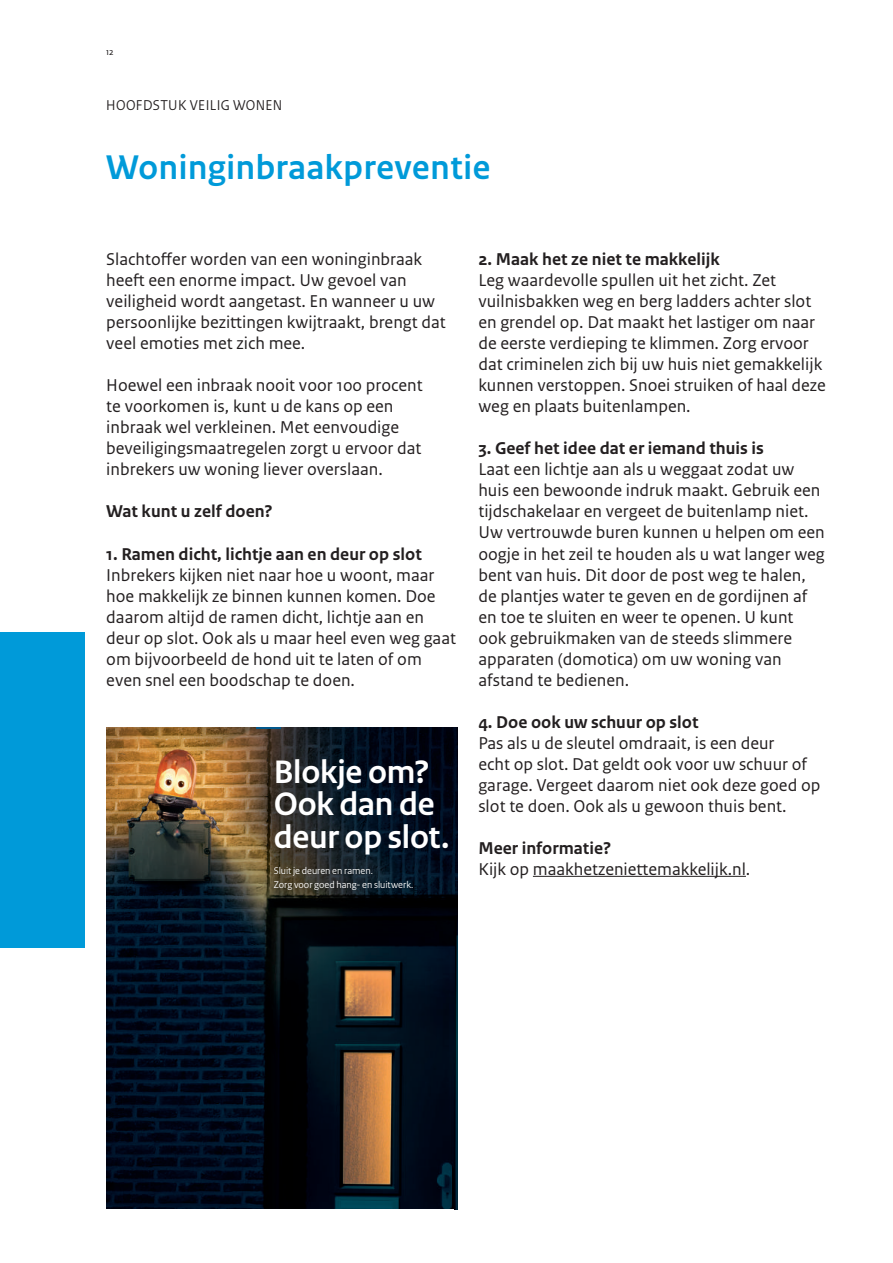
<style>
.page{position:relative;width:893px;height:1263px;background:#fff}
.page>*{position:absolute;margin:0;border:0;box-sizing:border-box;transform-origin:0 0}
.t1{font:700 36px "Rijksoverheid Sans Heading";letter-spacing:.02em;color:#009ad9}
.t2{font:700 34.2px/32.5px "Rijksoverheid Sans";letter-spacing:-.005em;color:#fff}
.t3{font:18px/21px "Rijksoverheid Sans Text";color:#231f20}
.t4{font:700 18px "Rijksoverheid Sans Text";color:#231f20}
.t5{font:15px "Rijksoverheid Sans Heading";letter-spacing:.025em;color:#231f20}
.t6{font:10.2px/14.4px "Rijksoverheid Sans";color:#fff}
.t7{font:9.75px "Profile";color:#231f20}
</style>
<div class="page">
<div style="left:0;top:632px;width:85px;height:316px;background:#009ad9"></div>
<hr style="left:533px;top:876px;width:213px;height:1px;background:#231f20">
<img style="left:106px;top:727px;width:351px;height:482px">
<svg style="left:256px;top:727px;width:25px;height:1px"></svg>
<p class="t7" style="left:106px;top:47px;width:9px">12</p>
<p class="t5" style="left:106px;top:96px;width:178px">HOOFDSTUK VEILIG WONEN</p>
<h1 class="t1" style="left:106px;top:147px;width:385px">Woninginbraakpreventie</h1>
<p class="t3" style="left:106px;top:249px;width:341px">Slachtoffer worden van een woninginbraak heeft een enorme impact. Uw gevoel van veiligheid wordt aangetast. En wanneer u uw persoonlijke bezittingen kwijtraakt, brengt dat veel emoties met zich mee.</p>
<p class="t3" style="left:106px;top:375px;width:318px">Hoewel een inbraak nooit voor 100 procent te voorkomen is, kunt u de kans op een inbraak wel verkleinen. Met eenvoudige beveiligingsmaatregelen zorgt u ervoor dat inbrekers uw woning liever overslaan.</p>
<p class="t4" style="left:106px;top:501px;width:168px">Wat kunt u zelf doen?</p>
<p class="t4" style="left:106px;top:543px;width:317px">1. Ramen dicht, lichtje aan en deur op slot</p>
<p class="t3" style="left:106px;top:564px;width:351px">Inbrekers kijken niet naar hoe u woont, maar hoe makkelijk ze binnen kunnen komen. Doe daarom altijd de ramen dicht, lichtje aan en deur op slot. Ook als u maar heel even weg gaat om bijvoorbeeld de hond uit te laten of om even snel een boodschap te doen.</p>
<h2 class="t2" style="left:274px;top:756px;width:177px">Blokje om?<br>Ook dan de deur op slot.</h2>
<p class="t6" style="left:274px;top:863px;width:141px">Sluit je deuren en ramen.<br>Zorg voor goed hang- en sluitwerk.</p>
<p class="t4" style="left:478px;top:249px;width:243px">2. Maak het ze niet te makkelijk</p>
<p class="t3" style="left:478px;top:270px;width:349px">Leg waardevolle spullen uit het zicht. Zet vuilnisbakken weg en berg ladders achter slot en grendel op. Dat maakt het lastiger om naar de eerste verdieping te klimmen. Zorg ervoor dat criminelen zich bij uw huis niet gemakkelijk kunnen verstoppen. Snoei struiken of haal deze weg en plaats buitenlampen.</p>
<p class="t4" style="left:478px;top:438px;width:287px">3. Geef het idee dat er iemand thuis is</p>
<p class="t3" style="left:478px;top:459px;width:348px">Laat een lichtje aan als u weggaat zodat uw huis een bewoonde indruk maakt. Gebruik een tijdschakelaar en vergeet de buitenlamp niet.<br>Uw vertrouwde buren kunnen u helpen om een oogje in het zeil te houden als u wat langer weg bent van huis. Dit door de post weg te halen, de plantjes water te geven en de gordijnen af en toe te sluiten en weer te openen. U kunt ook gebruikmaken van de steeds slimmere apparaten (domotica) om uw woning van afstand te bedienen.</p>
<p class="t4" style="left:478px;top:711px;width:222px">4. Doe ook uw schuur op slot</p>
<p class="t3" style="left:478px;top:732px;width:343px">Pas als u de sleutel omdraait, is een deur<br>echt op slot. Dat geldt ook voor uw schuur of garage. Vergeet daarom niet ook deze goed op slot te doen. Ook als u gewoon thuis bent.</p>
<p class="t4" style="left:478px;top:837px;width:134px">Meer informatie?</p>
<p class="t3" style="left:478px;top:858px;width:273px">Kijk op maakhetzeniettemakkelijk.nl.</p>
</div>
